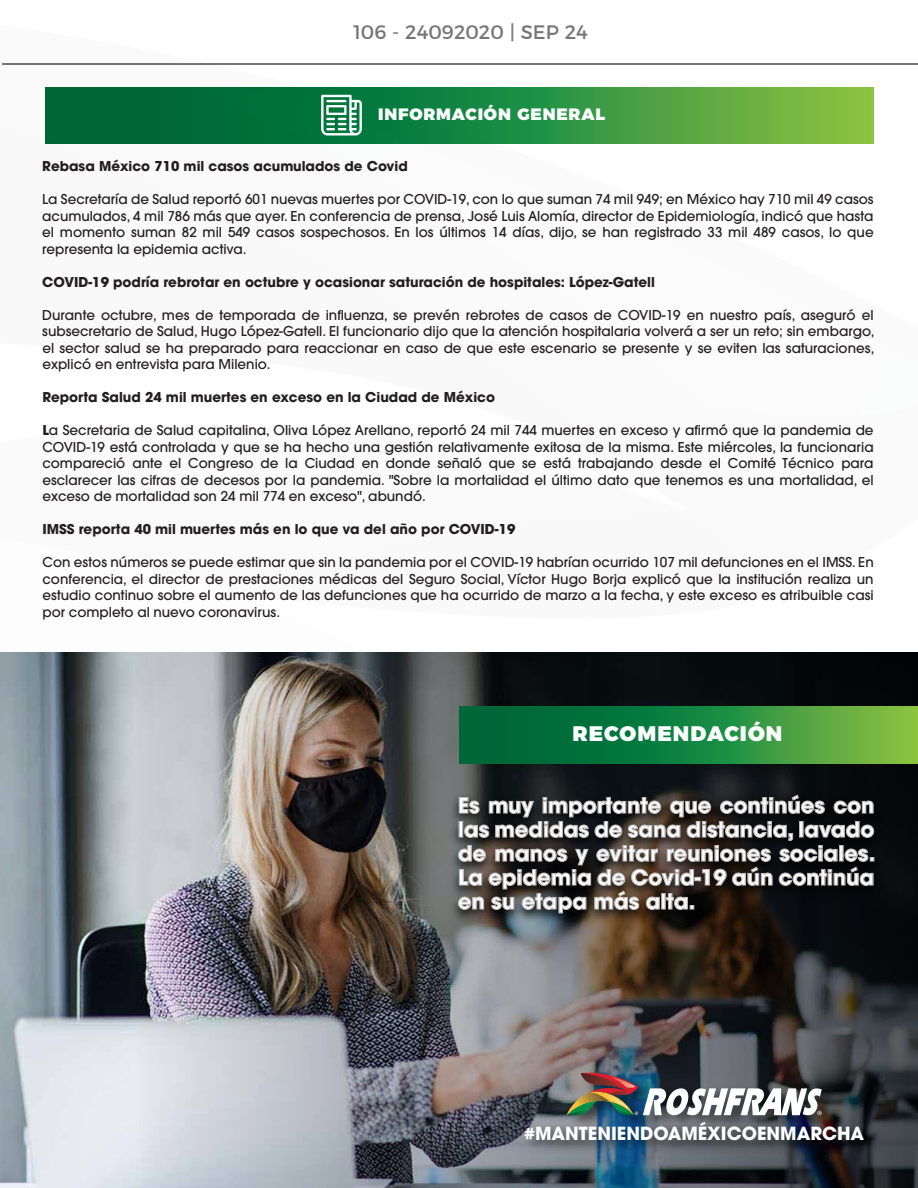
<style>
.page{position:relative;width:918px;height:1188px;background:#fff}
.page>*{position:absolute;margin:0;border:0;box-sizing:border-box;transform-origin:0 0}
.t1{font:700 21px/24px "Avant Garde";color:#fff;text-align:justify}
.t2{font:900 21px "Montserrat";letter-spacing:.05em;color:#feffff}
.t3{font:19.5px "Montserrat";color:#767676}
.t4{font:700 18px "Avant Garde";color:#fff}
.t5{font:900 16.5px "Montserrat";letter-spacing:.05em;color:#feffff}
.t6{font:500 13.5px/16.5px "Avant Garde";color:#221e1f;text-align:justify}
.t7{font:700 13.5px "Avant Garde";color:#221e1f}
.s1{font-weight:700}
</style>
<div class="page">
<svg style="left:46px;top:87px;width:828px;height:56px;background:#2a8b3e"></svg>
<hr style="left:2px;top:63px;width:916px;height:2px;background:#767676">
<svg style="left:321px;top:95px;width:41px;height:40px"></svg>
<img style="left:0;top:653px;width:132px;height:535px">
<img style="left:132px;top:653px;width:786px;height:535px">
<svg style="left:459px;top:707px;width:459px;height:56px;background:#288a3e"></svg>
<img style="left:445px;top:786px;width:449px;height:147px">
<svg style="left:458px;top:794px;width:416px;height:120px;background:#3a3735"></svg>
<img style="left:520px;top:1064px;width:366px;height:98px">
<img style="left:567px;top:1071px;width:255px;height:44px">
<h2 class="t3" style="left:353px;top:17px;width:236px">106 - 24092020 | SEP 24</h2>
<p class="t5" style="left:378px;top:100px;width:228px">INFORMACIÓN GENERAL</p>
<p class="t7" style="left:42px;top:157px;width:367px">Rebasa México 710 mil casos acumulados de Covid</p>
<p class="t6" style="left:42px;top:191px;width:833px">La Secretaría de Salud reportó 601 nuevas muertes por COVID-19, con lo que suman 74 mil 949; en México hay 710 mil 49 casos acumulados, 4 mil 786 más que ayer. En conferencia de prensa, José Luis Alomía, director de Epidemiología, indicó que hasta el momento suman 82 mil 549 casos sospechosos. En los últimos 14 días, dijo, se han registrado 33 mil 489 casos, lo que representa la epidemia activa.</p>
<p class="t7" style="left:42px;top:273px;width:614px">COVID-19 podría rebrotar en octubre y ocasionar saturación de hospitales: López-Gatell</p>
<p class="t6" style="left:42px;top:306px;width:834px">Durante octubre, mes de temporada de influenza, se prevén rebrotes de casos de COVID-19 en nuestro país, aseguró el subsecretario de Salud, Hugo López-Gatell. El funcionario dijo que la atención hospitalaria volverá a ser un reto; sin embargo, el sector salud se ha preparado para reaccionar en caso de que este escenario se presente y se eviten las saturaciones, explicó en entrevista para Milenio.</p>
<p class="t7" style="left:42px;top:388px;width:454px">Reporta Salud 24 mil muertes en exceso en la Ciudad de México</p>
<p class="t6" style="left:42px;top:422px;width:833px"><span class="s1">L</span>a Secretaria de Salud capitalina, Oliva López Arellano, reportó 24 mil 744 muertes en exceso y afirmó que la pandemia de COVID-19 está controlada y que se ha hecho una gestión relativamente exitosa de la misma. Este miércoles, la funcionaria compareció ante el Congreso de la Ciudad en donde señaló que se está trabajando desde el Comité Técnico para esclarecer las cifras de decesos por la pandemia. "Sobre la mortalidad el último dato que tenemos es una mortalidad, el exceso de mortalidad son 24 mil 774 en exceso", abundó.</p>
<p class="t7" style="left:42px;top:520px;width:475px">IMSS reporta 40 mil muertes más en lo que va del año por COVID-19</p>
<p class="t6" style="left:42px;top:554px;width:833px">Con estos números se puede estimar que sin la pandemia por el COVID-19 habrían ocurrido 107 mil defunciones en el IMSS. En conferencia, el director de prestaciones médicas del Seguro Social, Víctor Hugo Borja explicó que la institución realiza un estudio continuo sobre el aumento de las defunciones que ha ocurrido de marzo a la fecha, y este exceso es atribuible casi por completo al nuevo coronavirus.</p>
<h1 class="t2" style="left:572px;top:716px;width:211px">RECOMENDACIÓN</h1>
<h1 class="t1" style="left:458px;top:793px;width:419px">Es muy importante que continúes con las medidas de sana distancia, lavado de manos y evitar reuniones sociales.<br>La epidemia de Covid-19 aún continúa en su etapa más alta.</h1>
<h3 class="t4" style="left:524px;top:1122px;width:342px">#MANTENIENDOAMÉXICOENMARCHA</h3>
</div>
